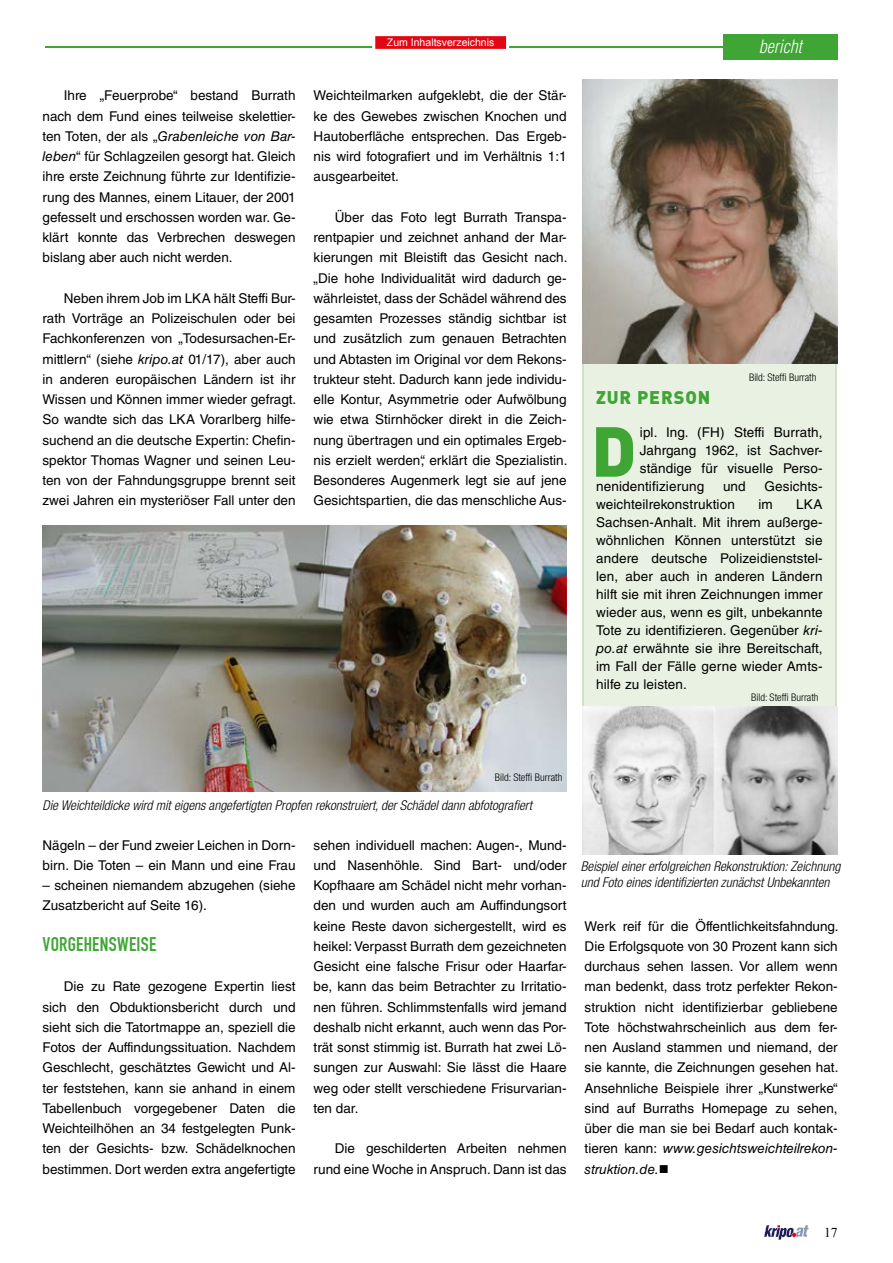
<style>
.page{position:relative;width:893px;height:1263px;background:#fff}
.page>*{position:absolute;margin:0;border:0;box-sizing:border-box;transform-origin:0 0}
.t1{font:900 69.6px "DIN";color:#3fa535}
.t2{font:700 19.5px "DIN Condensed";letter-spacing:.015em;color:#3fa535}
.t3{font:900 18px "DIN";letter-spacing:.05em;color:#3fa535}
.t4{font:italic 300 condensed 18px "Helvetica LT Std";color:#fff}
.t5{font:13.5px/20.2px "Helvetica LT Std";color:#000;text-align:justify}
.t6{font:italic 300 condensed 13.5px/16.2px "Helvetica Neue LT Std";color:#000}
.t7{font:13.5px "Times New Roman";color:#000}
.t8{font:300 condensed 10.5px "Helvetica Neue LT Std";color:#000}
.t9{font:10.5px "Arial";color:#fff}
.s1{font-style:italic}
</style>
<div class="page">
<svg style="left:764px;top:1225px;width:45px;height:15px"></svg>
<hr style="left:45px;top:46px;width:793px;height:1px;background:#3fa535">
<div style="left:723px;top:34px;width:115px;height:26px;background:#3fa535"></div>
<div style="left:582px;top:343px;width:255px;height:511px;background:#e9f1e2"></div>
<img style="left:583px;top:79px;width:254px;height:285px">
<img style="left:583px;top:706px;width:255px;height:148px">
<img style="left:43px;top:525px;width:524px;height:266px">
<div style="left:374px;top:35px;width:134px;height:15px;background:#e30613"></div>
<div style="left:372px;top:33px;width:137px;height:19px;border:3px solid #fff"></div>
<p class="t5" style="left:43px;top:85px;width:255px;text-indent:21px">Ihre „Feuerprobe“ bestand Burrath nach dem Fund eines teilweise skelettier&shy;ten Toten, der als „<span class="s1">Grabenleiche von Bar&shy;leben</span>“ für Schlagzeilen gesorgt hat. Gleich ihre erste Zeichnung führte zur Identifizie&shy;rung des Mannes, einem Litauer, der 2001 gefesselt und erschossen worden war. Ge&shy;klärt konnte das Verbrechen deswegen bislang aber auch nicht werden.</p>
<p class="t5" style="left:43px;top:288px;width:255px;text-indent:21px">Neben ihrem Job im LKA hält Steffi Bur&shy;rath Vorträge an Polizeischulen oder bei Fachkonferenzen von „Todesursachen-Er&shy;mittlern“ (siehe <span class="s1">kripo.at</span> 01/17), aber auch in anderen europäischen Ländern ist ihr Wissen und Können immer wieder gefragt.<br>So wandte sich das LKA Vorarlberg hilfe&shy;suchend an die deutsche Expertin: Chefin&shy;spektor Thomas Wagner und seinen Leu&shy;ten von der Fahndungsgruppe brennt seit zwei Jahren ein mysteriöser Fall unter den</p>
<p class="t9" style="left:387px;top:36px;width:109px">Zum Inhaltsverzeichnis</p>
<p class="t5" style="left:314px;top:85px;width:255px">Weichteilmarken aufgeklebt, die der Stär&shy;ke des Gewebes zwischen Knochen und Hautoberfläche entsprechen. Das Ergeb&shy;nis wird fotografiert und im Verhältnis 1:1 ausgearbeitet.</p>
<p class="t5" style="left:314px;top:207px;width:255px;text-indent:21px">Über das Foto legt Burrath Transpa&shy;rentpapier und zeichnet anhand der Mar&shy;kierungen mit Bleistift das Gesicht nach. „Die hohe Individualität wird dadurch ge&shy;währleistet, dass der Schädel während des gesamten Prozesses ständig sichtbar ist und zusätzlich zum genauen Betrachten und Abtasten im Original vor dem Rekons&shy;trukteur steht. Dadurch kann jede individu&shy;elle Kontur, Asymmetrie oder Aufwölbung wie etwa Stirnhöcker direkt in die Zeich&shy;nung übertragen und ein optimales Ergeb&shy;nis erzielt werden“, erklärt die Spezialistin.<br>Besonderes Augenmerk legt sie auf jene Gesichtspartien, die das menschliche Aus-</p>
<h3 class="t4" style="left:759px;top:35px;width:44px">bericht</h3>
<p class="t8" style="left:749px;top:371px;width:69px">Bild: Steffi Burrath</p>
<h3 class="t3" style="left:596px;top:385px;width:116px">ZUR PERSON</h3>
<h1 class="t1" style="left:591px;top:405px;width:47px">D</h1>
<p class="t5" style="left:640px;top:422px;width:184px">ipl. Ing. (FH) Steffi Burrath,</p>
<p class="t5" style="left:640px;top:440px;width:184px">Jahrgang 1962, ist Sachver-</p>
<p class="t5" style="left:640px;top:458px;width:184px">ständige für visuelle Perso-</p>
<p class="t5" style="left:596px;top:476px;width:110px">nenidentifizierung</p>
<p class="t5" style="left:723px;top:476px;width:24px">und</p>
<p class="t5" style="left:764px;top:476px;width:60px">Gesichts-</p>
<p class="t5" style="left:596px;top:494px;width:140px">weichteilrekonstruktion</p>
<p class="t5" style="left:758px;top:494px;width:16px">im</p>
<p class="t5" style="left:596px;top:495px;width:228px;line-height:18px;text-indent:200px">LKA Sachsen-Anhalt. Mit ihrem außerge&shy;wöhnlichen Können unterstützt sie andere deutsche Polizeidienststel&shy;len, aber auch in anderen Ländern hilft sie mit ihren Zeichnungen immer wieder aus, wenn es gilt, unbekannte Tote zu identifizieren. Gegenüber <span class="s1">kri&shy;po.at</span> erwähnte sie ihre Bereitschaft, im Fall der Fälle gerne wieder Amts&shy;hilfe zu leisten.</p>
<p class="t8" style="left:751px;top:691px;width:69px">Bild: Steffi Burrath</p>
<p class="t8" style="left:495px;top:772px;width:69px">Bild: Steffi Burrath</p>
<p class="t6" style="left:43px;top:798px;width:491px">Die Weichteildicke wird mit eigens angefertigten Propfen rekonstruiert, der Schädel dann abfotografiert</p>
<p class="t5" style="left:43px;top:835px;width:255px">Nägeln – der Fund zweier Leichen in Dorn&shy;birn. Die Toten – ein Mann und eine Frau</p>
<p class="t5" style="left:43px;top:875px;width:255px">– scheinen niemandem abzugehen (siehe<br>Zusatzbericht auf Seite 16).</p>
<h2 class="t2" style="left:43px;top:931px;width:115px">VORGEHENSWEISE</h2>
<p class="t5" style="left:43px;top:976px;width:255px;text-indent:21px">Die zu Rate gezogene Expertin liest sich den Obduktionsbericht durch und sieht sich die Tatortmappe an, speziell die Fotos der Auffindungssituation. Nachdem Geschlecht, geschätztes Gewicht und Al&shy;ter feststehen, kann sie anhand in einem Tabellenbuch vorgegebener Daten die Weichteilhöhen an 34 festgelegten Punk&shy;ten der Gesichts- bzw. Schädelknochen bestimmen. Dort werden extra angefertigte</p>
<p class="t5" style="left:314px;top:835px;width:255px">sehen individuell machen: Augen-, Mund&shy;und Nasenhöhle. Sind Bart- und/oder Kopfhaare am Schädel nicht mehr vorhan&shy;den und wurden auch am Auffindungsort keine Reste davon sichergestellt, wird es heikel: Verpasst Burrath dem gezeichneten Gesicht eine falsche Frisur oder Haarfar&shy;be, kann das beim Betrachter zu Irritatio&shy;nen führen. Schlimmstenfalls wird jemand deshalb nicht erkannt, auch wenn das Por&shy;trät sonst stimmig ist. Burrath hat zwei Lö&shy;sungen zur Auswahl: Sie lässt die Haare weg oder stellt verschiedene Frisurvarian&shy;ten dar.</p>
<p class="t5" style="left:314px;top:1138px;width:255px;text-align:right">Die geschilderten Arbeiten nehmen rund eine Woche in Anspruch. Dann ist das</p>
<p class="t6" style="left:581px;top:859px;width:261px">Beispiel einer erfolgreichen Rekonstruktion: Zeichnung und Foto eines identifizierten zunächst Unbekannten</p>
<p class="t5" style="left:585px;top:916px;width:255px">Werk reif für die Öffentlichkeitsfahndung.<br>Die Erfolgsquote von 30 Prozent kann sich durchaus sehen lassen. Vor allem wenn man bedenkt, dass trotz perfekter Rekon&shy;struktion nicht identifizierbar gebliebene Tote höchstwahrscheinlich aus dem fer&shy;nen Ausland stammen und niemand, der sie kannte, die Zeichnungen gesehen hat.<br>Ansehnliche Beispiele ihrer „Kunstwerke“ sind auf Burraths Homepage zu sehen, über die man sie bei Bedarf auch kontak&shy;tieren kann: <span class="s1">www.gesichtsweichteilrekon&shy;struktion.de.</span>■</p>
<p class="t7" style="left:824px;top:1223px;width:15px">17</p>
</div>
